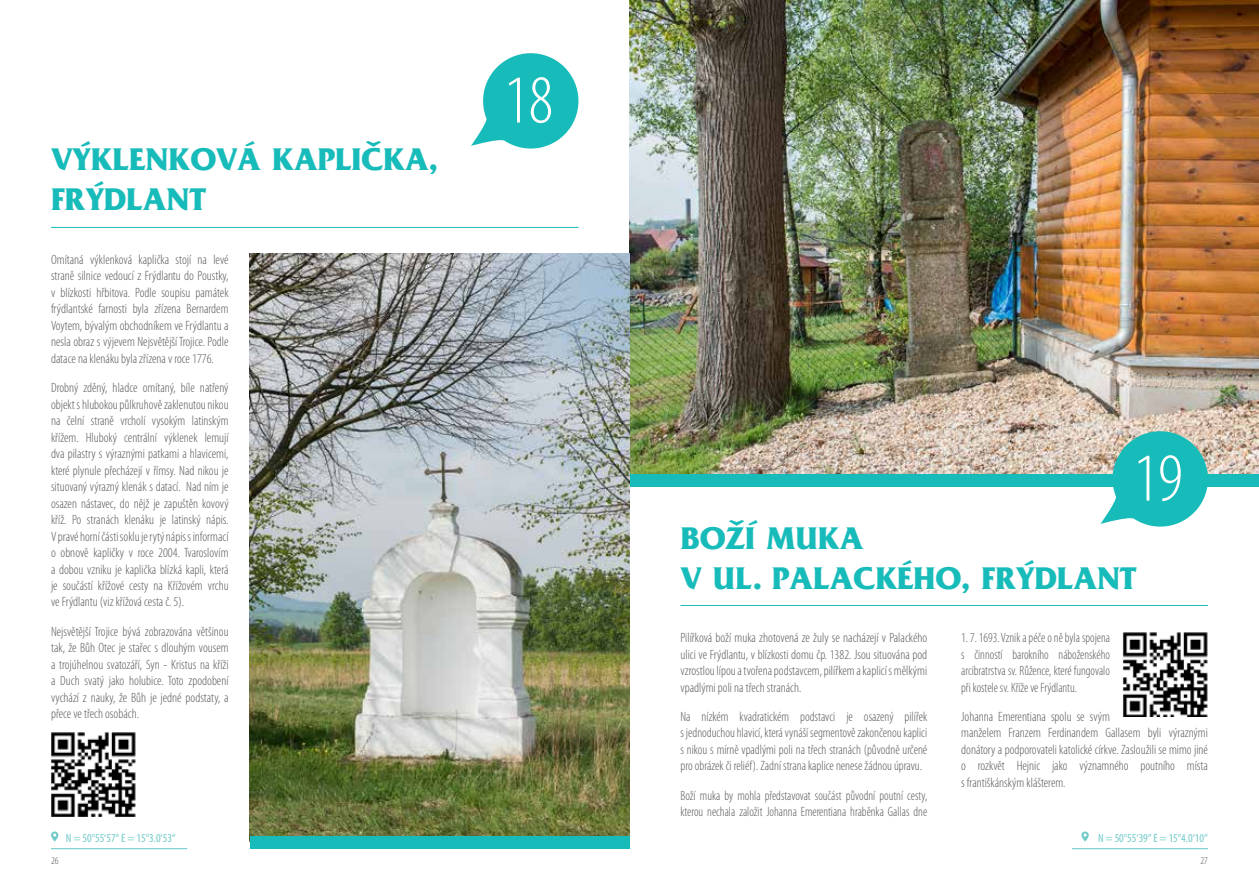
<style>
.page{position:relative;width:1259px;height:893px;background:#fff}
.page>*{position:absolute;margin:0;border:0;box-sizing:border-box;transform-origin:0 0}
.t1{font:300 condensed 69px "Myriad Pro";color:#fff}
.t2{font:700 33px/40.5px "France";color:#17bbb9}
.t3{font:300 condensed 13.5px/16.5px "Myriad Pro";color:#58595b;text-align:justify}
.t4{font:300 condensed 13.5px/16.5px "Myriad Pro";color:#58595b;scale:.95 1}
.t5{font:condensed 12px "Myriad Pro";color:#6ec9c8}
.t6{font:300 condensed 10.5px "Myriad Pro";color:#58595b}
</style>
<div class="page">
<hr style="left:1071px;top:848px;width:137px;height:1px;background:#62c6c5">
<hr style="left:51px;top:848px;width:136px;height:1px;background:#62c6c5">
<svg style="left:51px;top:831px;width:7px;height:11px"></svg>
<hr style="left:680px;top:605px;width:528px;height:1px;background:#17bbb9">
<svg style="left:1081px;top:831px;width:7px;height:11px"></svg>
<img style="left:629px;top:0;width:630px;height:474px">
<svg style="left:1095px;top:429px;width:120px;height:98px"></svg>
<div style="left:629px;top:474px;width:630px;height:13px;background:#17bbb9"></div>
<hr style="left:51px;top:227px;width:527px;height:1px;background:#17bbb9">
<svg style="left:471px;top:53px;width:108px;height:96px"></svg>
<img style="left:250px;top:254px;width:379px;height:582px">
<div style="left:250px;top:836px;width:379px;height:13px;background:#17bbb9"></div>
<img style="left:51px;top:732px;width:85px;height:84px">
<img style="left:1122px;top:632px;width:85px;height:85px">
<h2 class="t2" style="left:51px;top:138px;width:388px">VÝKLENKOVÁ KAPLIČKA,<br>FRÝDLANT</h2>
<p class="t3" style="left:51px;top:251px;width:179px">Omítaná výklenková kaplička stojí na levé straně silnice vedoucí z Frýdlantu do Poustky, v blízkosti hřbitova. Podle soupisu památek frýdlantské farnosti byla zřízena Bernardem Voytem, bývalým obchodníkem ve Frýdlantu a nesla obraz s výjevem Nejsvětější Trojice. Podle datace na klenáku byla zřízena v roce 1776.</p>
<p class="t3" style="left:51px;top:379px;width:179px">Drobný zděný, hladce omítaný, bíle natřený objekt s hlubokou půlkruhově zaklenutou nikou na čelní straně vrcholí vysokým latinským křížem. Hluboký centrální výklenek lemují dva pilastry s výraznými patkami a hlavicemi, které plynule přecházejí v římsy. Nad nikou je situovaný výrazný klenák s datací. Nad ním je osazen nástavec, do nějž je zapuštěn kovový kříž. Po stranách klenáku je latinský nápis.<br>V pravé horní části soklu je rytý nápis s informací o obnově kapličky v roce 2004. Tvaroslovím a dobou vzniku je kaplička blízká kapli, která je součástí křížové cesty na Křížovém vrchu ve Frýdlantu (viz křížová cesta č. 5).</p>
<p class="t3" style="left:51px;top:623px;width:179px">Nejsvětější Trojice bývá zobrazována většinou tak, že Bůh Otec je stařec s dlouhým vousem a trojúhelnou svatozáří, Syn - Kristus na kříži a Duch svatý jako holubice. Toto zpodobení vychází z nauky, že Bůh je jedné podstaty, a přece ve třech osobách.</p>
<h1 class="t1" style="left:503px;top:59px;width:51px">18</h1>
<h1 class="t1" style="left:1133px;top:437px;width:51px">19</h1>
<h2 class="t2" style="left:680px;top:517px;width:458px">BOŽÍ MUKA<br>V UL. PALACKÉHO, FRÝDLANT</h2>
<p class="t3" style="left:680px;top:629px;width:248px">Pilířková boží muka zhotovená ze žuly se nacházejí v Palackého ulici ve Frýdlantu, v blízkosti domu čp. 1382. Jsou situována pod vzrostlou lípou a tvořena podstavcem, pilířkem a kaplicí s mělkými vpadlými poli na třech stranách.</p>
<p class="t3" style="left:680px;top:708px;width:248px">Na nízkém kvadratickém podstavci je osazený pilířek s jednoduchou hlavicí, která vynáší segmentově zakončenou kaplici s nikou s mírně vpadlými poli na třech stranách (původně určené pro obrázek či reliéf). Zadní strana kaplice nenese žádnou úpravu.</p>
<p class="t4" style="left:680px;top:787px;width:261px">Boží muka by mohla představovat součást původní poutní cesty, kterou nechala založit Johanna Emerentiana hraběnka Gallas dne</p>
<p class="t4" style="left:961px;top:629px;width:158px;text-align:justify">1. 7. 1693. Vznik a péče o ně byla spojena s činností barokního náboženského arcibratrstva sv. Růžence, které fungovalo při kostele sv. Kříže ve Frýdlantu.</p>
<p class="t3" style="left:961px;top:708px;width:248px;text-align:left">Johanna Emerentiana spolu se svým<br>manželem Franzem Ferdinandem Gallasem byli výraznými donátory a podporovateli katolické církve. Zasloužili se mimo jiné o rozkvět Hejnic jako významného poutního místa s františkánským klášterem.</p>
<p class="t5" style="left:66px;top:830px;width:111px">N = 50°55‘57‘‘ E = 15°3.0‘53‘‘</p>
<p class="t5" style="left:1098px;top:830px;width:111px">N = 50°55‘39‘‘ E = 15°4.0‘10‘‘</p>
<p class="t6" style="left:51px;top:854px;width:9px">26</p>
<p class="t6" style="left:1200px;top:854px;width:9px">27</p>
</div>
